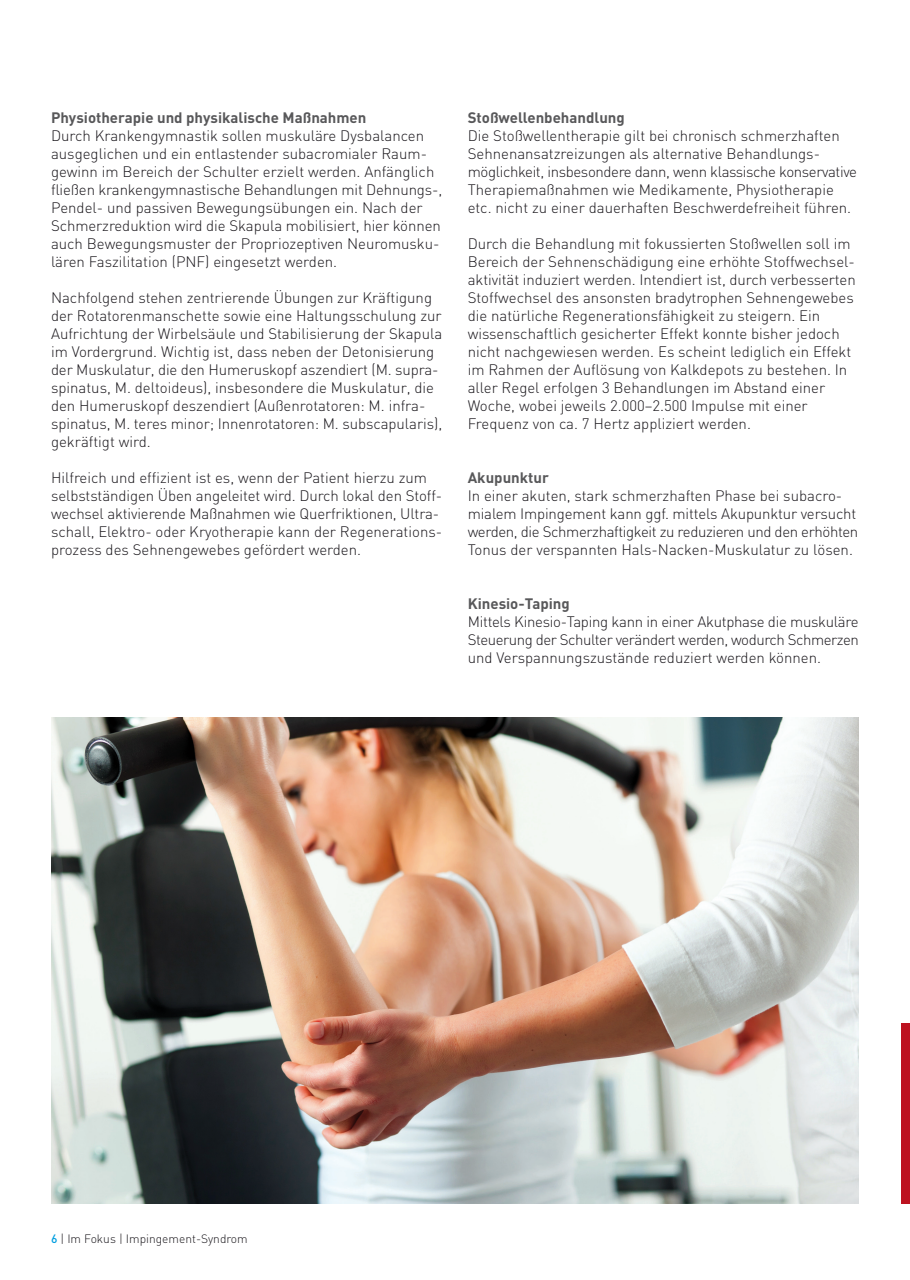
<style>
.page{position:relative;width:910px;height:1280px;background:#fff}
.page>*{position:absolute;margin:0;border:0;box-sizing:border-box;transform-origin:0 0}
.t1{font:300 15px/18px "DIN";color:#1a171c}
.t2{font:700 15px "DIN";color:#58585a}
.t3{font:300 12px "DIN";color:#1a171c}
.s1{font-weight:500;color:#009ee0}
</style>
<div class="page">
<div style="left:901px;top:1023px;width:9px;height:180px;background:#bd1220"></div>
<img style="left:51px;top:718px;width:808px;height:485px">
<p class="t2" style="left:51px;top:108px;width:317px">Physiotherapie und physikalische Maßnahmen</p>
<p class="t1" style="left:51px;top:126px;width:393px">Durch Krankengymnastik sollen muskuläre Dysbalancen ausgeglichen und ein entlastender subacromialer Raum&shy;gewinn im Bereich der Schulter erzielt werden. Anfänglich fließen krankengymnastische Behandlungen mit Dehnungs-, Pendel- und passiven Bewegungsübungen ein. Nach der Schmerzreduktion wird die Skapula mobilisiert, hier können auch Bewegungsmuster der Propriozeptiven Neuromusku&shy;lären Faszilitation (PNF) eingesetzt werden.</p>
<p class="t1" style="left:51px;top:288px;width:393px">Nachfolgend stehen zentrierende Übungen zur Kräftigung der Rotatorenmanschette sowie eine Haltungsschulung zur Aufrichtung der Wirbelsäule und Stabilisierung der Skapula im Vordergrund. Wichtig ist, dass neben der Detonisierung der Muskulatur, die den Humeruskopf aszendiert (M. supra&shy;spinatus, M. deltoideus), insbesondere die Muskulatur, die den Humeruskopf deszendiert (Außenrotatoren: M. infra&shy;spinatus, M. teres minor; Innenrotatoren: M. subscapularis), gekräftigt wird.</p>
<p class="t1" style="left:51px;top:468px;width:393px">Hilfreich und effizient ist es, wenn der Patient hierzu zum selbstständigen Üben angeleitet wird. Durch lokal den Stoff&shy;wechsel aktivierende Maßnahmen wie Querfriktionen, Ultra&shy;schall, Elektro- oder Kryotherapie kann der Regenerations&shy;prozess des Sehnengewebes gefördert werden.</p>
<p class="t2" style="left:468px;top:108px;width:159px">Stoßwellenbehandlung</p>
<p class="t1" style="left:468px;top:126px;width:391px">Die Stoßwellentherapie gilt bei chronisch schmerzhaften Sehnenansatzreizungen als alternative Behandlungs&shy;möglichkeit, insbesondere dann, wenn klassische konservative Therapiemaßnahmen wie Medikamente, Physiotherapie etc. nicht zu einer dauerhaften Beschwerdefreiheit führen.</p>
<p class="t1" style="left:468px;top:234px;width:389px">Durch die Behandlung mit fokussierten Stoßwellen soll im Bereich der Sehnenschädigung eine erhöhte Stoffwechsel&shy;aktivität induziert werden. Intendiert ist, durch verbesserten Stoffwechsel des ansonsten bradytrophen Sehnengewebes die natürliche Regenerationsfähigkeit zu steigern. Ein wissenschaftlich gesicherter Effekt konnte bisher jedoch nicht nachgewiesen werden. Es scheint lediglich ein Effekt im Rahmen der Auflösung von Kalkdepots zu bestehen. In aller Regel erfolgen 3 Behandlungen im Abstand einer Woche, wobei jeweils 2.000–2.500 Impulse mit einer Frequenz von ca. 7 Hertz appliziert werden.</p>
<p class="t2" style="left:468px;top:468px;width:83px">Akupunktur</p>
<p class="t1" style="left:468px;top:486px;width:392px">In einer akuten, stark schmerzhaften Phase bei subacro&shy;mialem Impingement kann ggf. mittels Akupunktur versucht werden, die Schmerzhaftigkeit zu reduzieren und den erhöhten Tonus der verspannten Hals-Nacken-Muskulatur zu lösen.</p>
<p class="t2" style="left:468px;top:594px;width:104px">Kinesio-Taping</p>
<p class="t1" style="left:468px;top:612px;width:393px;text-align:justify">Mittels Kinesio-Taping kann in einer Akutphase die muskuläre Steuerung der Schulter verändert werden, wodurch Schmerzen und Verspannungszustände reduziert werden können.</p>
<p class="t3" style="left:51px;top:1231px;width:198px"><span class="s1">6</span> | Im Fokus | Impingement-Syndrom</p>
</div>
